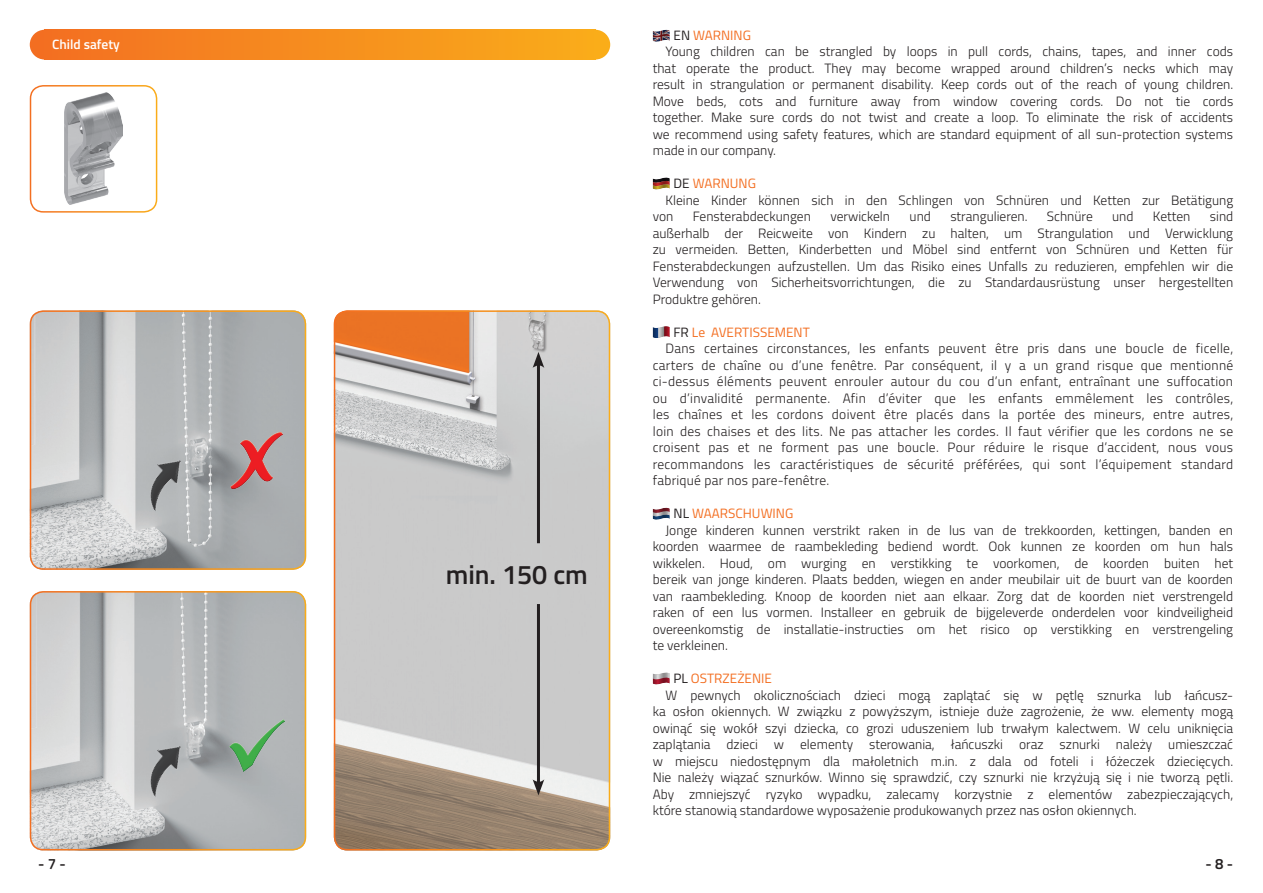
<style>
.page{position:relative;width:1263px;height:893px;background:#fff}
.page>*{position:absolute;margin:0;border:0;box-sizing:border-box;transform-origin:0 0}
.t1{font:600 27px "Titillium";color:#231f20}
.t2{font:600 15px "Titillium";color:#231f20}
.t3{font:300 13.5px/16.5px "Titillium";color:#231f20;text-align:justify}
.t4{font:13.5px "Titillium";color:#f36e21}
.t5{font:600 13.5px "Titillium";color:#fff}
.s1{color:#231f20}
</style>
<div class="page">
<div style="left:30px;top:30px;width:30px;height:30px;background:#f36e21;border-radius:50%"></div>
<div style="left:580px;top:30px;width:30px;height:30px;background:#faad19;border-radius:50%"></div>
<div style="left:45px;top:30px;width:550px;height:30px;background:linear-gradient(to right,#f37022,#f9ac1a)"></div>
<img style="left:64px;top:93px;width:59px;height:112px">
<div style="left:30px;top:85px;width:127px;height:128px;border:2px solid #fff;border-radius:13px"></div>
<img style="left:30px;top:591px;width:276px;height:259px">
<div style="left:30px;top:591px;width:276px;height:259px;border:2px solid #fff;border-radius:13px"></div>
<img style="left:30px;top:311px;width:276px;height:259px">
<div style="left:30px;top:310px;width:276px;height:260px;border:2px solid #fff;border-radius:13px"></div>
<img style="left:334px;top:311px;width:276px;height:539px">
<div style="left:334px;top:310px;width:276px;height:540px;border:2px solid #fff;border-radius:13px"></div>
<hr style="left:537px;top:362px;width:3px;height:181px;background:#231f20">
<svg style="left:533px;top:352px;width:11px;height:16px"></svg>
<hr style="left:537px;top:604px;width:3px;height:181px;background:#231f20">
<svg style="left:533px;top:779px;width:11px;height:16px"></svg>
<img style="left:229px;top:719px;width:56px;height:53px">
<img style="left:231px;top:432px;width:52px;height:56px">
<img style="left:133px;top:451px;width:61px;height:61px">
<img style="left:133px;top:737px;width:61px;height:61px">
<svg style="left:653px;top:30px;width:17px;height:12px"></svg>
<svg style="left:653px;top:326px;width:17px;height:12px"></svg>
<svg style="left:653px;top:508px;width:17px;height:12px"></svg>
<svg style="left:653px;top:178px;width:17px;height:12px"></svg>
<svg style="left:653px;top:672px;width:17px;height:13px"></svg>
<p class="t5" style="left:52px;top:34px;width:69px">Child safety</p>
<p class="t1" style="left:446px;top:554px;width:144px">min. 150 cm</p>
<p class="t4" style="left:673px;top:25px;width:79px"><span class="s1">EN</span> WARNING</p>
<p class="t3" style="left:653px;top:43px;width:582px;text-indent:13px">Young children can be strangled by loops in pull cords, chains, tapes, and inner cods that operate the product. They may become wrapped around children’s necks which may result in strangulation or permanent disability. Keep cords out of the reach of young children.<br>Move beds, cots and furniture away from window covering cords. Do not tie cords together. Make sure cords do not twist and create a loop. To eliminate the risk of accidents we recommend using safety features, which are standard equipment of all sun-protection systems made in our company.</p>
<p class="t4" style="left:673px;top:174px;width:84px"><span class="s1">DE</span> WARNUNG</p>
<p class="t3" style="left:653px;top:191px;width:582px;text-indent:13px">Kleine Kinder können sich in den Schlingen von Schnüren und Ketten zur Betätigung von</p>
<p class="t3" style="left:653px;top:208px;width:582px;text-indent:557px">sind außerhalb der Reicweite von Kindern zu halten, um Strangulation und Verwicklung zu vermeiden. Betten, Kinderbetten und Möbel sind entfernt von Schnüren und Ketten für Fensterabdeckungen aufzustellen. Um das Risiko eines Unfalls zu reduzieren, empfehlen wir die Verwendung von Sicherheitsvorrichtungen, die zu Standardausrüstung unser hergestellten Produktre gehören.</p>
<p class="t4" style="left:673px;top:322px;width:138px"><span class="s1">FR</span> Le AVERTISSEMENT</p>
<p class="t3" style="left:653px;top:340px;width:582px;text-indent:13px">Dans certaines circonstances, les enfants peuvent être pris dans une boucle de ficelle, carters de chaîne ou d’une fenêtre. Par conséquent, il y a un grand risque que mentionné ci-dessus éléments peuvent enrouler autour du cou d’un enfant, entraînant une suffocation ou d’invalidité permanente. Afin d’éviter que les enfants emmêlement les contrôles, les chaînes et les cordons doivent être placés dans la portée des mineurs, entre autres, loin des chaises et des lits. Ne pas attacher les cordes. Il faut vérifier que les cordons ne se croisent pas et ne forment pas une boucle. Pour réduire le risque d’accident, nous vous recommandons les caractéristiques de sécurité préférées, qui sont l’équipement standard fabriqué par nos pare-fenêtre.</p>
<p class="t4" style="left:673px;top:504px;width:121px"><span class="s1">NL</span> WAARSCHUWING</p>
<p class="t3" style="left:653px;top:521px;width:582px;text-indent:13px">Jonge kinderen kunnen verstrikt raken in de lus van de trekkoorden, kettingen, banden en koorden waarmee de raambekleding bediend wordt. Ook kunnen ze koorden om hun hals wikkelen. Houd, om wurging en verstikking te voorkomen, de koorden buiten het bereik van jonge kinderen. Plaats bedden, wiegen en ander meubilair uit de buurt van de koorden van raambekleding. Knoop de koorden niet aan elkaar. Zorg dat de koorden niet verstrengeld raken of een lus vormen. Installeer en gebruik de bijgeleverde onderdelen voor kindveiligheid overeenkomstig de installatie-instructies om het risico op verstikking en verstrengeling te verkleinen.</p>
<p class="t4" style="left:673px;top:669px;width:100px"><span class="s1">PL</span> OSTRZEŻENIE</p>
<p class="t3" style="left:653px;top:686px;width:582px;text-indent:13px">W pewnych okolicznościach dzieci mogą zaplątać się w pętlę sznurka lub łańcusz&shy;ka osłon okiennych. W związku z powyższym, istnieje duże zagrożenie, że ww. elementy mogą owinąć się wokół szyi dziecka, co grozi uduszeniem lub trwałym kalectwem. W celu uniknięcia zaplątania dzieci w elementy sterowania, łańcuszki oraz sznurki należy umieszczać w miejscu niedostępnym dla małoletnich m.in. z dala od foteli i łóżeczek dziecięcych.<br>Nie należy wiązać sznurków. Winno się sprawdzić, czy sznurki nie krzyżują się i nie tworzą pętli.<br>Aby zmniejszyć ryzyko wypadku, zalecamy korzystnie z elementów zabezpieczających, które stanowią standardowe wyposażenie produkowanych przez nas osłon okiennych.</p>
<p class="t3" style="left:693px;top:208px;width:120px">Fensterabdeckungen</p>
<p class="t3" style="left:830px;top:208px;width:61px">verwickeln</p>
<p class="t3" style="left:909px;top:208px;width:23px">und</p>
<p class="t3" style="left:950px;top:208px;width:79px">strangulieren.</p>
<p class="t3" style="left:1047px;top:208px;width:47px">Schnüre</p>
<p class="t3" style="left:1112px;top:208px;width:23px">und</p>
<p class="t3" style="left:1153px;top:208px;width:39px">Ketten</p>
<p class="t2" style="left:38px;top:853px;width:29px">- 7 -</p>
<p class="t2" style="left:1205px;top:853px;width:29px">- 8 -</p>
</div>
